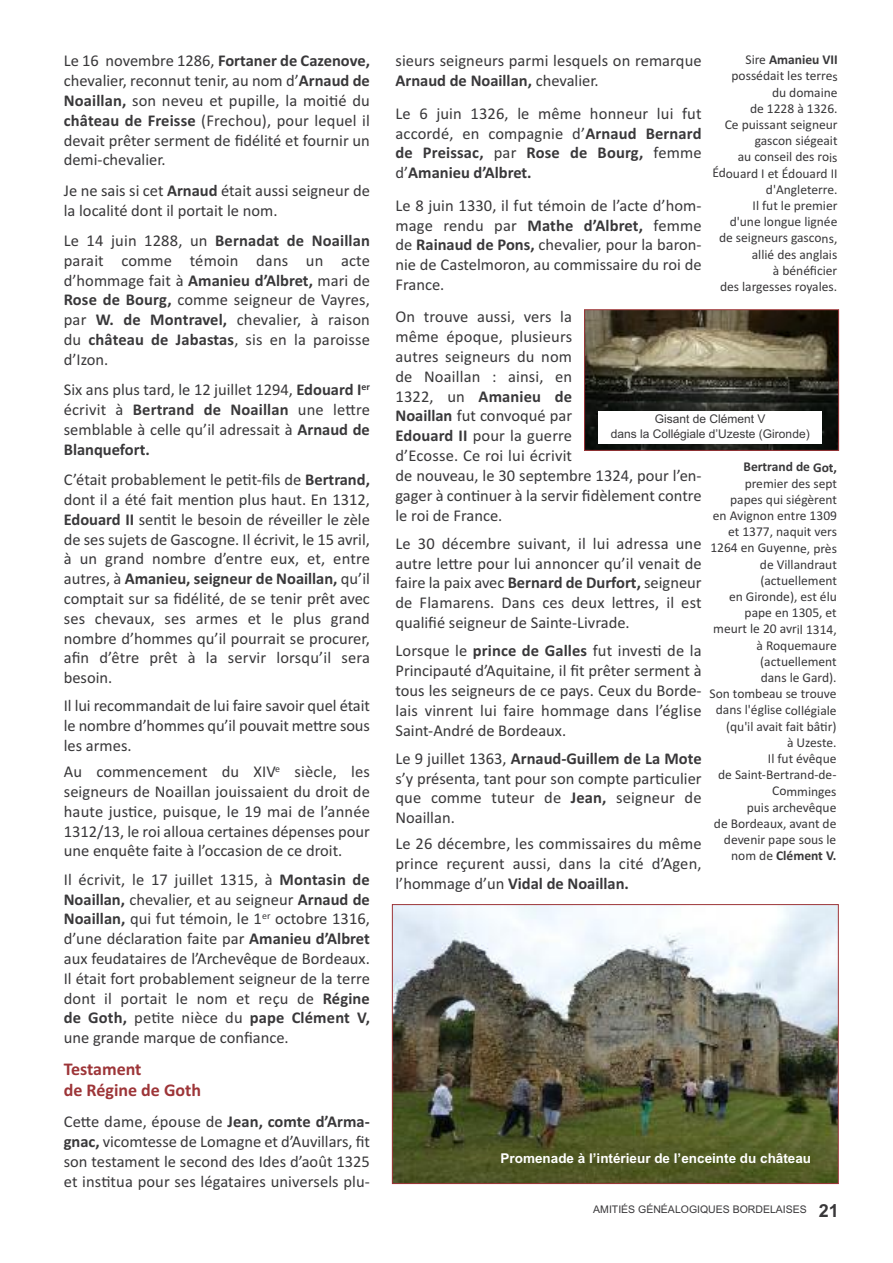
<style>
.page{position:relative;width:893px;height:1263px;background:#fff}
.page>*{position:absolute;margin:0;border:0;box-sizing:border-box;transform-origin:0 0}
.t1{font:700 18px/21.6px "Calibri";color:#9d3538}
.t2{font:16.5px/19.8px "Calibri";color:#39383a;text-align:justify}
.t3{font:13.5px/16.2px "Calibri";letter-spacing:-.005em;color:#39383a;text-align:right}
.t4{font:700 13.5px "Arial";color:#fff}
.t5{font:700 13.5px "Calibri";letter-spacing:-.005em;color:#39383a}
.t6{font:12px/14.4px "Arial";color:#39383a;text-align:center}
.t7{font:10.5px "Arial";color:#39383a}
.s1{font-weight:700}
.s2{font-weight:700;font-size:18px}
</style>
<div class="page">
<img style="left:586px;top:311px;width:251px;height:138px">
<div style="left:584px;top:309px;width:255px;height:142px;border:1px solid #9d3538"></div>
<div style="left:598px;top:411px;width:224px;height:33px;background:#fff"></div>
<img style="left:394px;top:906px;width:443px;height:276px">
<div style="left:392px;top:904px;width:447px;height:280px;border:1px solid #9d3538"></div>
<p class="t2" style="left:64px;top:51px;width:308px">Le 16 novembre 1286, <span class="s1">Fortaner de Cazenove, </span>chevalier, reconnut tenir, au nom d’<span class="s1">Arnaud de Noaillan,</span> son neveu et pupille, la moitié du <span class="s1">château de Freisse</span> (Frechou), pour lequel il devait prêter serment de fidélité et fournir un demi-chevalier.</p>
<p class="t2" style="left:64px;top:180px;width:308px">Je ne sais si cet <span class="s1">Arnaud</span> était aussi seigneur de la localité dont il portait le nom.</p>
<p class="t2" style="left:64px;top:230px;width:308px">Le 14 juin 1288, un <span class="s1">Bernadat de Noaillan </span>parait comme témoin dans un acte d’hommage fait à <span class="s1">Amanieu d’Albret,</span> mari de <span class="s1">rose de Bourg,</span> comme seigneur de Vayres, par <span class="s1">w. de Montravel,</span> chevalier, à raison du <span class="s1">château de Jabastas</span>, sis en la paroisse d’Izon.</p>
<p class="t2" style="left:64px;top:380px;width:308px">Six ans plus tard, le 12 juillet 1294, <span class="s1">Edouard I</span><sup>er </sup>écrivit à <span class="s1">Bertrand de Noaillan</span> une lettre semblable à celle qu’il adressait à <span class="s1">Arnaud de Blanquefort.</span></p>
<p class="t2" style="left:64px;top:470px;width:308px">C’était probablement le petit-fils de <span class="s1">Bertrand, </span>dont il a été fait mention plus haut. En 1312, <span class="s1">Edouard II</span> sentit le besoin de réveiller le zèle de ses sujets de Gascogne. Il écrivit, le 15 avril, à un grand nombre d’entre eux, et, entre autres, à <span class="s1">Amanieu, seigneur de Noaillan,</span> qu’il comptait sur sa fidélité, de se tenir prêt avec ses chevaux, ses armes et le plus grand nombre d’hommes qu’il pourrait se procurer, afin d’être prêt à la servir lorsqu’il sera besoin.</p>
<p class="t2" style="left:64px;top:696px;width:308px">Il lui recommandait de lui faire savoir quel était le nombre d’hommes qu’il pouvait mettre sous les armes.</p>
<p class="t2" style="left:64px;top:762px;width:308px">Au commencement du XIV<sup>e</sup> siècle, les seigneurs de Noaillan jouissaient du droit de haute justice, puisque, le 19 mai de l’année 1312/13, le roi alloua certaines dépenses pour une enquête faite à l’occasion de ce droit.</p>
<p class="t2" style="left:64px;top:869px;width:308px">Il écrivit, le 17 juillet 1315, à <span class="s1">Montasin de Noaillan,</span> chevalier, et au seigneur <span class="s1">Arnaud de Noaillan,</span> qui fut témoin, le 1<sup>er</sup> octobre 1316, d’une déclaration faite par <span class="s1">Amanieu d’Albret </span>aux feudataires de l’Archevêque de Bordeaux.<br>Il était fort probablement seigneur de la terre dont il portait le nom et reçu de <span class="s1">régine de Goth,</span> petite nièce du <span class="s1">pape Clément V, </span>une grande marque de confiance.</p>
<p class="t1" style="left:64px;top:1058px;width:139px">Testament<br>de régine de Goth</p>
<p class="t2" style="left:64px;top:1112px;width:308px">Cette dame, épouse de <span class="s1">Jean, comte d’Arma&shy;gnac,</span> vicomtesse de Lomagne et d’Auvillars, fit son testament le second des Ides d’août 1325 et institua pour ses légataires universels plu-</p>
<p class="t2" style="left:395px;top:51px;width:308px">sieurs seigneurs parmi lesquels on remarque<br><span class="s1">Arnaud de Noaillan,</span> chevalier.</p>
<p class="t2" style="left:395px;top:103px;width:308px">Le 6 juin 1326, le même honneur lui fut accordé, en compagnie d’<span class="s1">Arnaud Bernard de Preissac,</span> par <span class="s1">rose de Bourg,</span> femme d’<span class="s1">Amanieu d’Albret.</span></p>
<p class="t2" style="left:395px;top:195px;width:308px">Le 8 juin 1330, il fut témoin de l’acte d’hom&shy;mage rendu par <span class="s1">Mathe d’Albret,</span> femme de <span class="s1">rainaud de Pons,</span> chevalier, pour la baron&shy;nie de Castelmoron, au commissaire du roi de France.</p>
<p class="t2" style="left:395px;top:307px;width:308px;text-align:left">On trouve aussi, vers la<br>même époque, plusieurs<br>autres seigneurs du nom<br>de Noaillan : ainsi, en<br>1322, un <span class="s1">Amanieu de<br>Noaillan</span> fut convoqué par<br><span class="s1">Edouard II</span> pour la guerre<br>d’Ecosse. Ce roi lui écrivit<br>de nouveau, le 30 septembre 1324, pour l’en&shy;gager à continuer à la servir fidèlement contre le roi de France.</p>
<p class="t2" style="left:395px;top:533px;width:308px">Le 30 décembre suivant, il lui adressa une autre lettre pour lui annoncer qu’il venait de faire la paix avec <span class="s1">Bernard de Durfort,</span> seigneur de Flamarens. Dans ces deux lettres, il est qualifié seigneur de Sainte-Livrade.</p>
<p class="t2" style="left:395px;top:641px;width:308px">Lorsque le <span class="s1">prince de Galles</span> fut investi de la Principauté d’Aquitaine, il fit prêter serment à tous les seigneurs de ce pays. Ceux du Borde&shy;lais vinrent lui faire hommage dans l’église Saint-André de Bordeaux.</p>
<p class="t2" style="left:395px;top:748px;width:308px">Le 9 juillet 1363, <span class="s1">Arnaud-Guillem de la Mote </span>s’y présenta, tant pour son compte particulier que comme tuteur de <span class="s1">Jean,</span> seigneur de Noaillan.</p>
<p class="t2" style="left:395px;top:834px;width:308px">Le 26 décembre, les commissaires du même prince reçurent aussi, dans la cité d’Agen, l’hommage d’un <span class="s1">Vidal de Noaillan.</span></p>
<p class="t3" style="left:712px;top:51px;width:127px">Sire <span class="s1">Amanieu VII </span>possédait les terres<br>du domaine<br>de 1228 à 1326.<br>Ce puissant seigneur gascon siégeait<br>au conseil des rois<br>Édouard I et Édouard II d'Angleterre.<br>Il fut le premier<br>d'une longue lignée<br>de seigneurs gascons, allié des anglais<br>à bénéficier<br>des largesses royales.</p>
<p class="t6" style="left:611px;top:412px;width:200px">Gisant de Clément V<br>dans la Collégiale d’Uzeste (Gironde)</p>
<p class="t5" style="left:743px;top:459px;width:95px">Bertrand de Got,</p>
<p class="t3" style="left:709px;top:475px;width:129px">premier des sept papes qui siégèrent<br>en Avignon entre 1309 et 1377, naquit vers<br>1264 en Guyenne, près de Villandraut (actuellement<br>en Gironde), est élu pape en 1305, et meurt le 20 avril 1314, à Roquemaure (actuellement<br>dans le Gard).<br>Son tombeau se trouve dans l'église collégiale (qu'il avait fait bâtir)<br>à Uzeste.<br>Il fut évêque<br>de Saint-Bertrand-de-<br>Comminges<br>puis archevêque<br>de Bordeaux, avant de devenir pape sous le nom de <span class="s1">Clément V.</span></p>
<p class="t4" style="left:501px;top:1151px;width:312px">Promenade à l’intérieur de l’enceinte du château</p>
<p class="t7" style="left:593px;top:1203px;width:247px">AMITIÉS GÉNÉALOGIQUES BORDELAISES <span class="s2">21</span></p>
</div>
